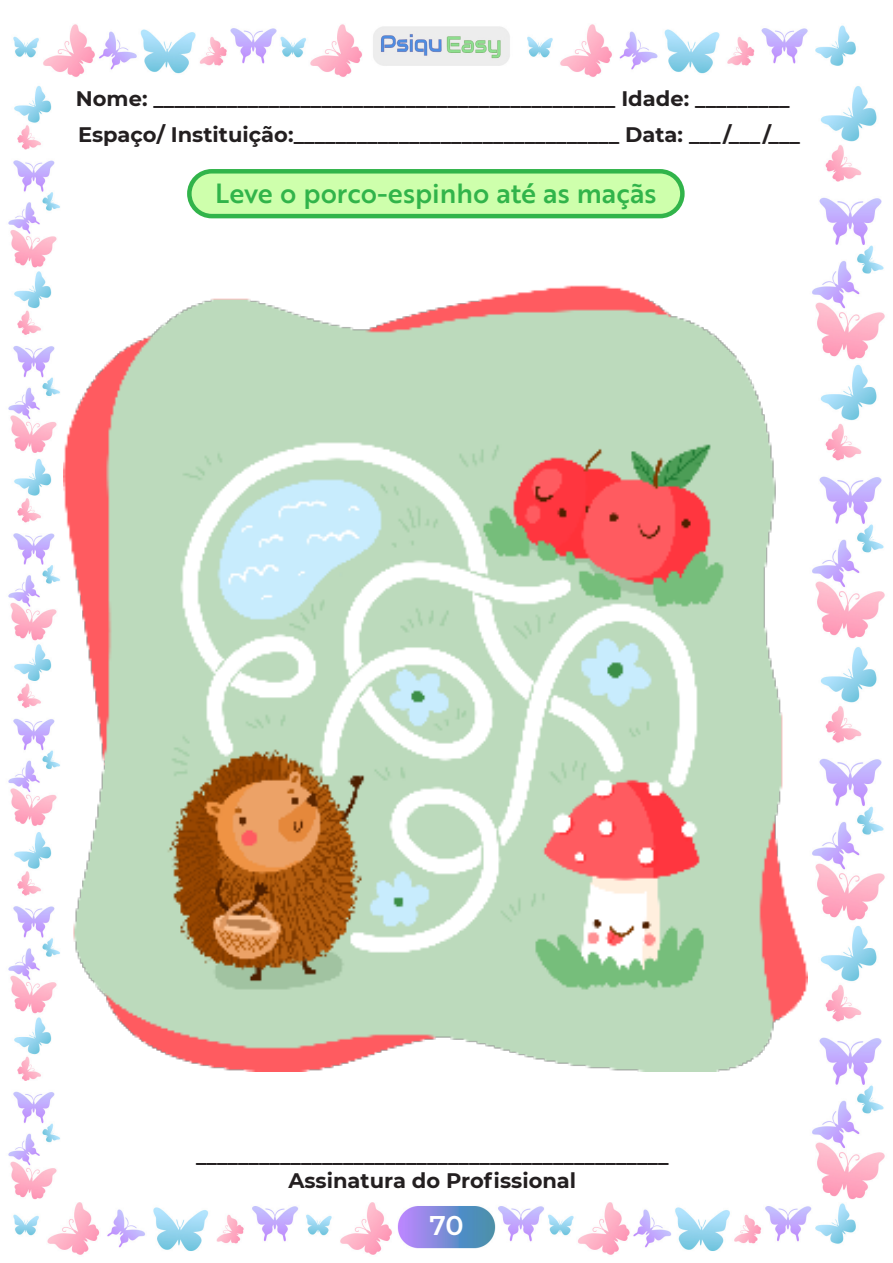
<style>
.page{position:relative;width:893px;height:1263px;background:#fff}
.page>*{position:absolute;margin:0;border:0;box-sizing:border-box;transform-origin:0 0}
.Textos_Título{font:500 27px "Brother 1816";color:#31b44a}
.t1{font:600 27px "Montserrat";color:#fff}
.t2{font:700 21px "Montserrat";color:#231f20}
</style>
<div class="page">
<img style="left:8px;top:24px;width:877px;height:1231px">
<div style="left:189px;top:171px;width:493px;height:45px;background:#ceffac;border-radius:22px"></div>
<div style="left:187px;top:169px;width:498px;height:49px;border:4px solid #31b44a;border-radius:22px"></div>
<img style="left:64px;top:285px;width:744px;height:786px">
<p class="t2" style="left:76px;top:84px;width:715px">Nome: ____________________________________________ Idade: _________</p>
<p class="t2" style="left:78px;top:119px;width:723px">Espaço/ Instituição:_______________________________ Data: ___/___/___</p>
<p class="Textos_Título" style="left:215px;top:173px;width:443px">Leve o porco-espinho até as maçãs</p>
<p class="t2" style="left:196px;top:1140px;width:474px">_____________________________________________</p>
<p class="t2" style="left:288px;top:1166px;width:289px">Assinatura do Profissional</p>
<p class="t1" style="left:429px;top:1206px;width:36px">70</p>
</div>
